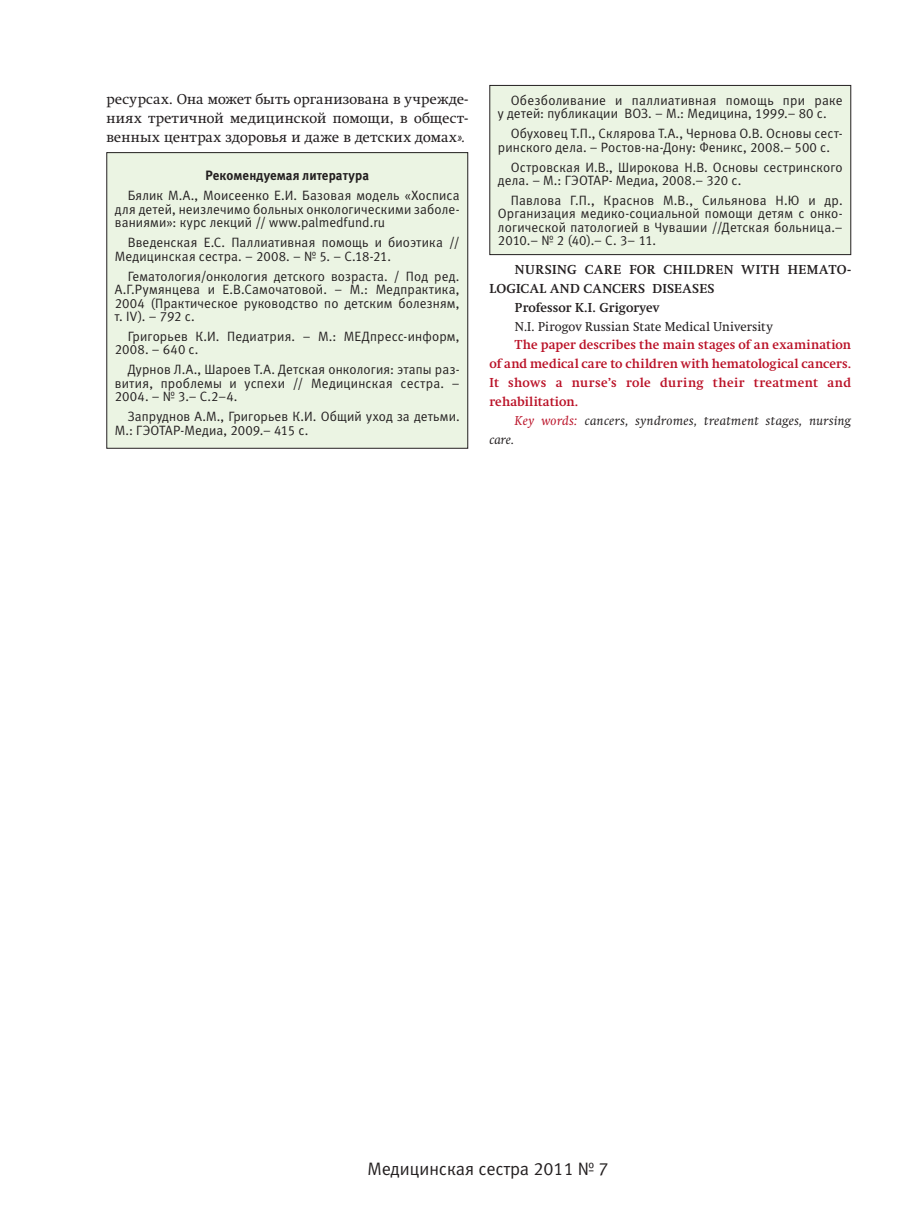
<style>
.page{position:relative;width:915px;height:1212px;background:#fff}
.page>*{position:absolute;margin:0;border:0;box-sizing:border-box;transform-origin:0 0}
.t1{font:18px "Meta C";color:#231f20}
.t2{font:14.25px/18.9px "Swift C";letter-spacing:.02em;color:#231f20;text-align:justify}
.t3{font:13.5px/13.5px "Meta C";letter-spacing:.01em;color:#231f20}
.t4{font:700 13.5px "Meta C";letter-spacing:.01em;color:#231f20;scale:.96 1}
.t5{font:700 12.75px/18.9px "Swift C";letter-spacing:.025em;color:#ba1127;text-align:justify}
.t6{font:700 12.75px "Swift C";letter-spacing:.03em;color:#231f20}
.t7{font:italic 12.75px "Swift C";letter-spacing:.03em;color:#231f20}
.t8{font:12.75px "Swift C";letter-spacing:.005em;color:#231f20}
.t9{font:700 12.75px "Swift C";letter-spacing:.005em;color:#231f20}
.s1{font-style:italic}
.s2{color:#ba1127}
</style>
<div class="page">
<div style="left:107px;top:153px;width:360px;height:295px;background:#ebf4e3"></div>
<div style="left:106px;top:152px;width:362px;height:297px;border:1px solid #231f20"></div>
<div style="left:489px;top:85px;width:361px;height:170px;background:#ebf4e3"></div>
<div style="left:489px;top:85px;width:361px;height:170px;border:1px solid #231f20"></div>
<p class="t2" style="left:106px;top:90px;width:363px">ресурсах. Она может быть организована в учрежде&shy;ниях третичной медицинской помощи, в общест&shy;венных центрах здоровья и даже в детских домах<span class="s1">».</span></p>
<p class="t4" style="left:205px;top:168px;width:172px">Рекомендуемая литература</p>
<p class="t3" style="left:115px;top:189px;width:346px;text-align:justify;text-indent:13px">Бялик М.А., Моисеенко Е.И. Базовая модель «Хосписа для детей, неизлечимо больных онкологическими заболе&shy;ваниями»: курс лекций // www.palmedfund.ru</p>
<p class="t3" style="left:115px;top:236px;width:346px;text-indent:13px">Введенская Е.С. Паллиативная помощь и биоэтика //<br>Медицинская сестра. – 2008. – № 5. – С.18-21.</p>
<p class="t3" style="left:115px;top:269px;width:346px;text-align:justify;text-indent:13px">Гематология/онкология детского возраста. / Под ред.<br>А.Г.Румянцева и Е.В.Самочатовой. – М.: Медпрактика, 2004 (Практическое руководство по детским болезням, т. IV). – 792 с.</p>
<p class="t3" style="left:115px;top:329px;width:346px;text-indent:13px">Григорьев К.И. Педиатрия. – М.: МЕДпресс-информ,<br>2008. – 640 с.</p>
<p class="t3" style="left:115px;top:363px;width:346px;text-align:justify;text-indent:13px">Дурнов Л.А., Шароев Т.А. Детская онкология: этапы раз&shy;вития, проблемы и успехи // Медицинская сестра. – 2004. – № 3.– С.2–4.</p>
<p class="t3" style="left:115px;top:410px;width:346px;text-indent:13px">Запруднов А.М., Григорьев К.И. Общий уход за детьми.<br>М.: ГЭОТАР-Медиа, 2009.– 415 с.</p>
<p class="t3" style="left:497px;top:93px;width:346px;text-indent:13px">Обезболивание и паллиативная помощь при раке у детей: публикации ВОЗ. – М.: Медицина, 1999.– 80 с.</p>
<p class="t3" style="left:497px;top:127px;width:346px;text-indent:13px">Обуховец Т.П., Склярова Т.А., Чернова О.В. Основы сест&shy;ринского дела. – Ростов-на-Дону: Феникс, 2008.– 500 с.</p>
<p class="t3" style="left:497px;top:160px;width:346px;text-indent:13px">Островская И.В., Широкова Н.В. Основы сестринского дела. – М.: ГЭОТАР- Медиа, 2008.– 320 с.</p>
<p class="t3" style="left:497px;top:193px;width:346px;text-align:justify;text-indent:13px">Павлова Г.П., Краснов М.В., Сильянова Н.Ю и др.<br>Организация медико-социальной помощи детям с онко&shy;логической патологией в Чувашии //Детская больница.– 2010.– № 2 (40).– С. 3– 11.</p>
<p class="t6" style="left:514px;top:262px;width:337px">NURSING CARE FOR CHILDREN WITH HEMATO-</p>
<p class="t6" style="left:489px;top:281px;width:226px">LOGICAL AND CANCERS DISEASES</p>
<p class="t9" style="left:514px;top:300px;width:146px">Professor K.I. Grigoryev</p>
<p class="t8" style="left:514px;top:319px;width:259px">N.I. Pirogov Russian State Medical University</p>
<p class="t5" style="left:489px;top:335px;width:363px;text-indent:26px">The paper describes the main stages of an examination of and medical care to children with hematological cancers.<br>It shows a nurse’s role during their treatment and rehabilitation.</p>
<p class="t7" style="left:514px;top:413px;width:337px"><span class="s2">Key words:</span> cancers, syndromes, treatment stages, nursing</p>
<p class="t7" style="left:489px;top:432px;width:26px">care.</p>
<h1 class="t1" style="left:367px;top:1159px;width:242px">Медицинская сестра 2011 № 7</h1>
</div>
